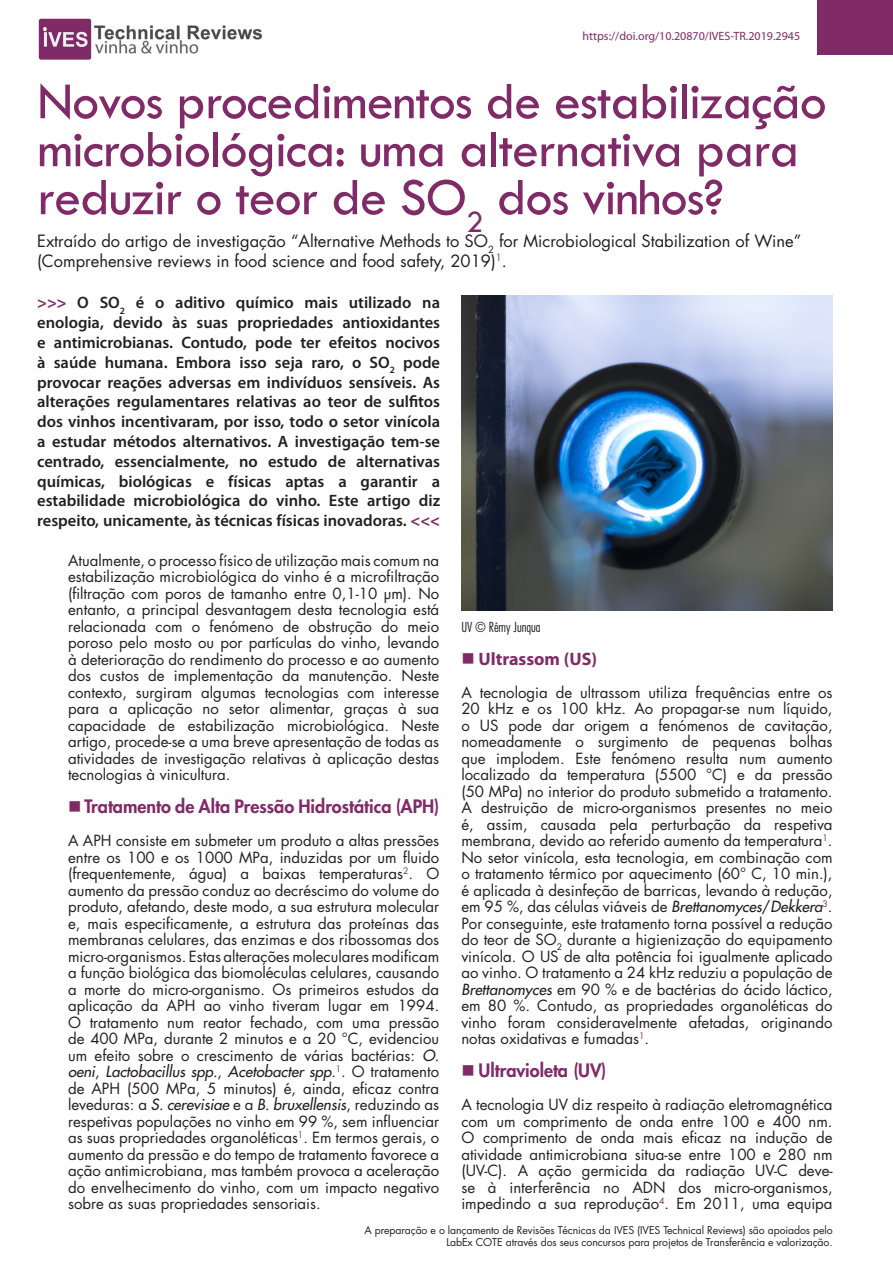
<style>
.page{position:relative;width:893px;height:1263px;background:#fff}
.page>*{position:absolute;margin:0;border:0;box-sizing:border-box;transform-origin:0 0}
.t1{font:54px/48px "Tw Cen";letter-spacing:-.02em;color:#802a67}
.t2{font:800 18px "Futura";color:#802a67}
.t3{font:700 18px "Myriad Pro";color:#802a67}
.t4{font:600 16.5px/19.8px "Myriad Pro";color:#231f20;text-align:justify}
.t5{font:16.5px/19.8px "Futura";color:#231f20}
.t6{font:15px/16.5px "Futura";color:#231f20;text-align:justify}
.t7{font:300 condensed 13.5px "Futura";color:#231f20}
.t8{font:12px "Myriad Pro";color:#802a67}
.t9{font:10.5px/12.6px "Futura";letter-spacing:-.01em;color:#231f20;text-align:right}
.s1{font-weight:700;color:#802a67}
.s2{font-style:italic}
</style>
<div class="page">
<img style="left:461px;top:296px;width:372px;height:314px">
<div style="left:817px;top:0;width:76px;height:55px;background:#802a67"></div>
<img style="left:38px;top:18px;width:225px;height:42px">
<p class="t8" style="left:583px;top:29px;width:219px">https://doi.org/10.20870/IVES-TR.2019.2945</p>
<p class="t1" style="left:37px;top:77px;width:791px">Novos procedimentos de estabilização microbiológica: uma alternativa para reduzir o teor de SO<sub>2</sub> dos vinhos?</p>
<p class="t5" style="left:37px;top:231px;width:765px">Extraído do artigo de investigação “Alternative Methods to SO<sub>2</sub> for Microbiological Stabilization of Wine” (Comprehensive reviews in food science and food safety, 2019)<sup>1</sup>.</p>
<p class="t4" style="left:37px;top:292px;width:404px"><span class="s1">&gt;&gt;&gt;</span> O SO<sub>2</sub> é o aditivo químico mais utilizado na enologia, devido às suas propriedades antioxidantes e antimicrobianas. Contudo, pode ter efeitos nocivos à saúde humana. Embora isso seja raro, o SO<sub>2</sub> pode provocar reações adversas em indivíduos sensíveis. As alterações regulamentares relativas ao teor de sulfitos dos vinhos incentivaram, por isso, todo o setor vinícola a estudar métodos alternativos. A investigação tem-se centrado, essencialmente, no estudo de alternativas químicas, biológicas e físicas aptas a garantir a estabilidade microbiológica do vinho. Este artigo diz respeito, unicamente, às técnicas físicas inovadoras. <span class="s1">&lt;&lt;&lt;</span></p>
<p class="t6" style="left:68px;top:552px;width:373px">Atualmente, o processo físico de utilização mais comum na estabilização microbiológica do vinho é a microfiltração (filtração com poros de tamanho entre 0,1-10 μm). No entanto, a principal desvantagem desta tecnologia está relacionada com o fenómeno de obstrução do meio poroso pelo mosto ou por partículas do vinho, levando à deterioração do rendimento do processo e ao aumento dos custos de implementação da manutenção. Neste contexto, surgiram algumas tecnologias com interesse para a aplicação no setor alimentar, graças à sua capacidade de estabilização microbiológica. Neste artigo, procede-se a uma breve apresentação de todas as atividades de investigação relativas à aplicação destas tecnologias à vinicultura.</p>
<p class="t2" style="left:68px;top:794px;width:373px">■ Tratamento de Alta Pressão Hidrostática (APH)</p>
<p class="t6" style="left:68px;top:832px;width:373px">A APH consiste em submeter um produto a altas pressões entre os 100 e os 1000 MPa, induzidas por um fluido (frequentemente, água) a baixas temperaturas<sup>2</sup>. O aumento da pressão conduz ao decréscimo do volume do produto, afetando, deste modo, a sua estrutura molecular e, mais especificamente, a estrutura das proteínas das membranas celulares, das enzimas e dos ribossomas dos micro-organismos. Estas alterações moleculares modificam a função biológica das biomoléculas celulares, causando a morte do micro-organismo. Os primeiros estudos da aplicação da APH ao vinho tiveram lugar em 1994.<br>O tratamento num reator fechado, com uma pressão de 400 MPa, durante 2 minutos e a 20 °C, evidenciou um efeito sobre o crescimento de várias bactérias: <span class="s2">O. oeni</span>, <span class="s2">Lactobacillus spp.</span>, <span class="s2">Acetobacter spp.</span><sup>1</sup>. O tratamento de APH (500 MPa, 5 minutos) é, ainda, eficaz contra leveduras: a <span class="s2">S. cerevisiae</span> e a <span class="s2">B. bruxellensis</span>, reduzindo as respetivas populações no vinho em 99 %, sem influenciar as suas propriedades organoléticas<sup>1</sup>. Em termos gerais, o aumento da pressão e do tempo de tratamento favorece a ação antimicrobiana, mas também provoca a aceleração do envelhecimento do vinho, com um impacto negativo sobre as suas propriedades sensoriais.</p>
<p class="t7" style="left:461px;top:618px;width:81px">UV © Rémy Junqua</p>
<p class="t3" style="left:461px;top:647px;width:137px">■ Ultrassom (US)</p>
<p class="t6" style="left:461px;top:683px;width:373px">A tecnologia de ultrassom utiliza frequências entre os 20 kHz e os 100 kHz. Ao propagar-se num líquido, o US pode dar origem a fenómenos de cavitação, nomeadamente o surgimento de pequenas bolhas que implodem. Este fenómeno resulta num aumento localizado da temperatura (5500 °C) e da pressão (50 MPa) no interior do produto submetido a tratamento.<br>A destruição de micro-organismos presentes no meio é, assim, causada pela perturbação da respetiva membrana, devido ao referido aumento da temperatura<sup>1</sup>.<br>No setor vinícola, esta tecnologia, em combinação com o tratamento térmico por aquecimento (60° C, 10 min.), é aplicada à desinfeção de barricas, levando à redução, em 95 %, das células viáveis de <span class="s2">Brettanomyces</span>/<span class="s2">Dekkera</span><sup>3</sup>.<br>Por conseguinte, este tratamento torna possível a redução do teor de SO<sub>2</sub> durante a higienização do equipamento vinícola. O US de alta potência foi igualmente aplicado ao vinho. O tratamento a 24 kHz reduziu a população de <span class="s2">Brettanomyces</span> em 90 % e de bactérias do ácido láctico, em 80 %. Contudo, as propriedades organoléticas do vinho foram consideravelmente afetadas, originando notas oxidativas e fumadas<sup>1</sup>.</p>
<p class="t2" style="left:461px;top:1058px;width:147px">■ Ultravioleta (UV)</p>
<p class="t6" style="left:461px;top:1096px;width:373px">A tecnologia UV diz respeito à radiação eletromagnética com um comprimento de onda entre 100 e 400 nm.<br>O comprimento de onda mais eficaz na indução de atividade antimicrobiana situa-se entre 100 e 280 nm (UV-C). A ação germicida da radiação UV-C deve&shy;se à interferência no ADN dos micro-organismos, impedindo a sua reprodução<sup>4</sup>. Em 2011, uma equipa</p>
<p class="t9" style="left:364px;top:1223px;width:470px">A preparação e o lançamento de Revisões Técnicas da IVES (IVES Technical Reviews) são apoiados pelo<br>LabEx COTE através dos seus concursos para projetos de Transferência e valorização.</p>
</div>
